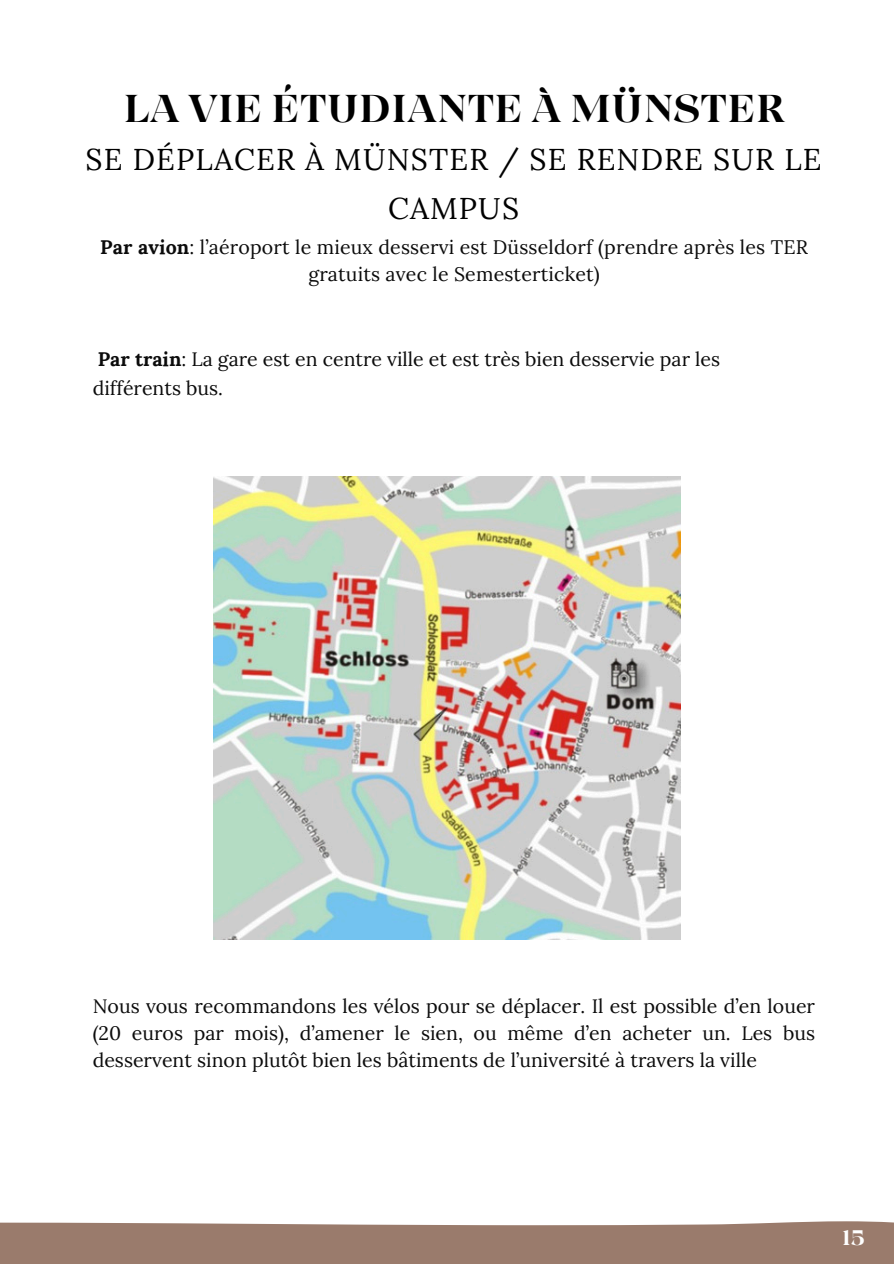
<style>
.page{position:relative;width:894px;height:1264px;background:#fff}
.page>*{position:absolute;margin:0;border:0;box-sizing:border-box;transform-origin:0 0}
.t1{font:38.55px "Grand Cru Bold M";color:#000}
.t2{font:30px/48.3px "Lora";letter-spacing:.04em;color:#000;text-align:center}
.t3{font:21px "Grand Cru Bold M";color:#fefefe}
.t4{font:19.5px/27px "Lora";color:#0b0b0b;text-align:center}
.s1{font-weight:700}
</style>
<div class="page">
<svg style="left:0;top:1221px;width:893px;height:42px;background:#a08375"></svg>
<img style="left:213px;top:477px;width:467px;height:462px">
<h1 class="t1" style="left:123px;top:83px;width:663px">LA VIE ÉTUDIANTE À MÜNSTER</h1>
<h1 class="t2" style="left:85px;top:135px;width:737px">SE DÉPLACER À MÜNSTER / SE RENDRE SUR LE<br>CAMPUS</h1>
<h1 class="t4" style="left:100px;top:233px;width:709px"><span class="s1">Par avion</span>: l’aéroport le mieux desservi est Düsseldorf (prendre après les TER gratuits avec le Semesterticket)</h1>
<h1 class="t4" style="left:93px;top:344px;width:628px;line-height:29.2px;text-align:left"><span class="s1">Par train</span>: La gare est en centre ville et est très bien desservie par les différents bus.</h1>
<p class="t4" style="left:93px;top:992px;width:723px;text-align:justify">Nous vous recommandons les vélos pour se déplacer. Il est possible d’en louer (20 euros par mois), d’amener le sien, ou même d’en acheter un. Les bus desservent sinon plutôt bien les bâtiments de l’université à travers la ville</p>
<h1 class="t3" style="left:842px;top:1223px;width:24px">15</h1>
</div>
